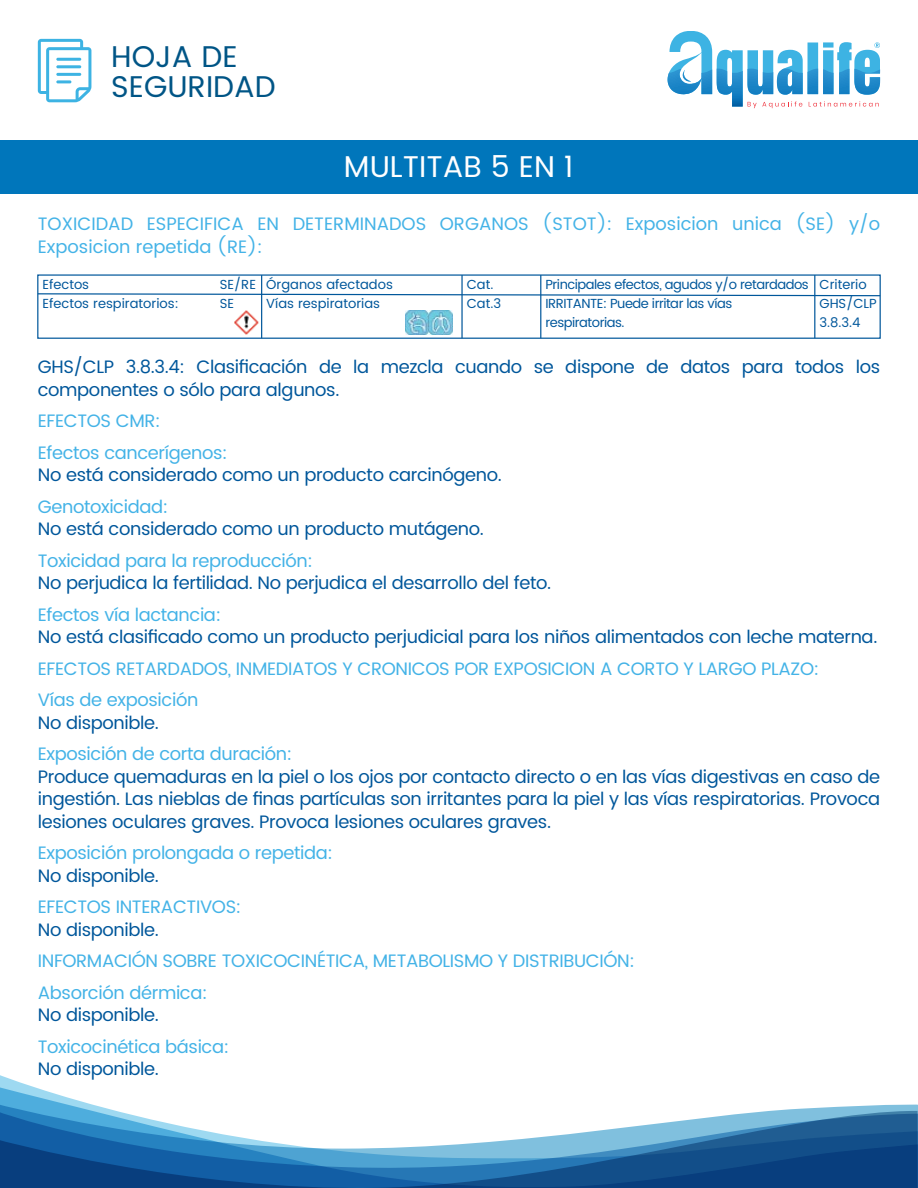
<style>
.page{position:relative;width:918px;height:1188px;background:#fff}
.page>*{position:absolute;margin:0;border:0;box-sizing:border-box;transform-origin:0 0}
.t1{font:30px/30px "Poppins";color:#005586}
.t2{font:30px "Poppins";color:#fff}
.t3{font:18px/22.5px "Poppins";letter-spacing:-.02em;color:#00579b}
.t4{font:18px/31.5px "Poppins";letter-spacing:-.02em;color:#44b3e7}
.t5{font:18px/22.5px "Poppins";color:#44b3e7}
.t6{font:13.2px/19.4px "Poppins";color:#00579b}
.t7{font:13.2px/19.4px "Poppins";letter-spacing:-.035em;color:#00579b}
</style>
<div class="page">
<div style="left:0;top:140px;width:918px;height:54px;background:#0076bb"></div>
<svg style="left:0;top:1087px;width:918px;height:18px"></svg>
<svg style="left:0;top:1105px;width:918px;height:6px"></svg>
<svg style="left:0;top:1111px;width:918px;height:77px"></svg>
<svg style="left:38px;top:39px;width:53px;height:63px"></svg>
<svg style="left:668px;top:31px;width:212px;height:77px"></svg>
<div style="left:37px;top:274px;width:844px;height:65px;border:1px solid #00579b"></div>
<hr style="left:261px;top:275px;width:1px;height:63px;background:#00579b">
<hr style="left:461px;top:275px;width:2px;height:63px;background:#00579b">
<hr style="left:540px;top:275px;width:1px;height:63px;background:#00579b">
<hr style="left:814px;top:275px;width:1px;height:63px;background:#00579b">
<svg style="left:37px;top:293px;width:844px;height:4px"></svg>
<img style="left:234px;top:311px;width:24px;height:23px">
<img style="left:405px;top:311px;width:47px;height:23px">
<h1 class="t1" style="left:111px;top:42px;width:166px">HOJA DE<br>SEGURIDAD</h1>
<h1 class="t2" style="left:344px;top:145px;width:231px">MULTITAB 5 EN 1</h1>
<p class="t5" style="left:38px;top:213px;width:844px">TOXICIDAD ESPECIFICA EN DETERMINADOS ORGANOS (STOT): Exposicion unica (SE) y/o<br>Exposicion repetida (RE):</p>
<p class="t6" style="left:42px;top:275px;width:48px">Efectos</p>
<p class="t6" style="left:220px;top:275px;width:38px">SE/RE</p>
<p class="t6" style="left:42px;top:294px;width:138px">Efectos respiratorios:</p>
<p class="t6" style="left:220px;top:294px;width:16px">SE</p>
<p class="t7" style="left:545px;top:275px;width:265px">Principales efectos, agudos y/o retardados<br>IRRITANTE: Puede irritar las vías respiratorias.</p>
<p class="t3" style="left:38px;top:357px;width:844px">GHS/CLP 3.8.3.4: Clasificación de la mezcla cuando se dispone de datos para todos los componentes o sólo para algunos.</p>
<p class="t4" style="left:38px;top:406px;width:191px">EFECTOS CMR:<br>Efectos cancerígenos:</p>
<p class="t3" style="left:38px;top:465px;width:466px">No está considerado como un producto carcinógeno.</p>
<p class="t4" style="left:38px;top:492px;width:132px">Genotoxicidad:</p>
<p class="t3" style="left:38px;top:519px;width:447px">No está considerado como un producto mutágeno.</p>
<p class="t4" style="left:38px;top:546px;width:277px">Toxicidad para la reproducción:</p>
<p class="t3" style="left:38px;top:573px;width:515px">No perjudica la fertilidad. No perjudica el desarrollo del feto.</p>
<p class="t4" style="left:38px;top:600px;width:185px">Efectos vía lactancia:</p>
<p class="t3" style="left:38px;top:627px;width:841px">No está clasificado como un producto perjudicial para los niños alimentados con leche materna.</p>
<p class="t4" style="left:38px;top:654px;width:783px">EFECTOS RETARDADOS, INMEDIATOS Y CRONICOS POR EXPOSICION A CORTO Y LARGO PLAZO:<br>Vías de exposición</p>
<p class="t3" style="left:38px;top:712px;width:123px">No disponible.</p>
<p class="t4" style="left:38px;top:739px;width:256px">Exposición de corta duración:</p>
<p class="t3" style="left:38px;top:766px;width:844px;text-align:justify">Produce quemaduras en la piel o los ojos por contacto directo o en las vías digestivas en caso de ingestión. Las nieblas de finas partículas son irritantes para la piel y las vías respiratorias. Provoca lesiones oculares graves. Provoca lesiones oculares graves.</p>
<p class="t4" style="left:38px;top:838px;width:297px">Exposición prolongada o repetida:</p>
<p class="t3" style="left:38px;top:865px;width:123px">No disponible.</p>
<p class="t4" style="left:38px;top:892px;width:205px">EFECTOS INTERACTIVOS:</p>
<p class="t3" style="left:38px;top:919px;width:123px">No disponible.</p>
<p class="t4" style="left:38px;top:946px;width:599px">INFORMACIÓN SOBRE TOXICOCINÉTICA, METABOLISMO Y DISTRIBUCIÓN:<br>Absorción dérmica:</p>
<p class="t3" style="left:38px;top:1005px;width:123px">No disponible.</p>
<p class="t4" style="left:38px;top:1032px;width:193px">Toxicocinética básica:</p>
<p class="t3" style="left:38px;top:1059px;width:123px">No disponible.</p>
<p class="t6" style="left:266px;top:275px;width:128px">Órganos afectados<br>Vías respiratorias</p>
<p class="t6" style="left:467px;top:275px;width:36px">Cat.<br>Cat.3</p>
<p class="t6" style="left:819px;top:275px;width:59px">Criterio<br>GHS/CLP<br>3.8.3.4</p>
</div>
